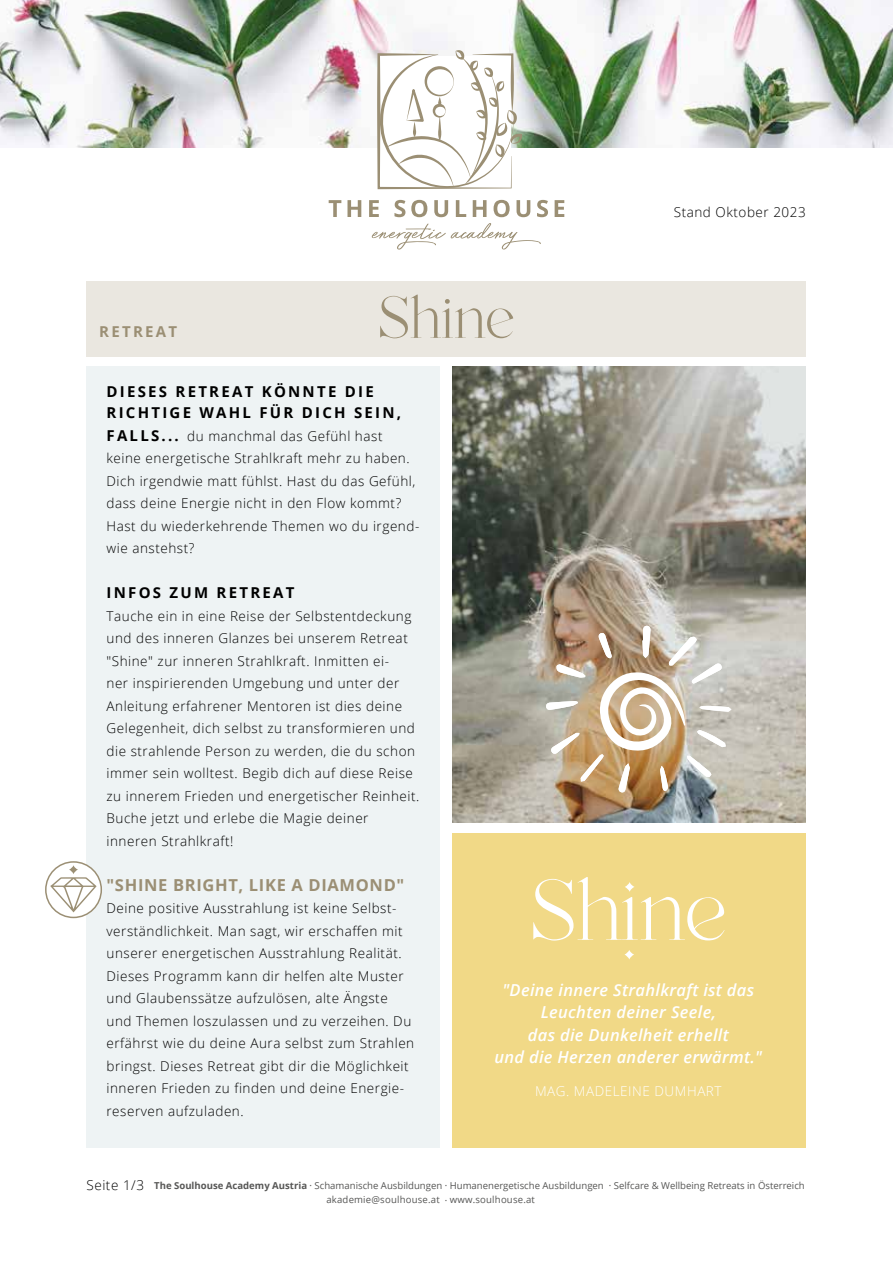
<style>
.page{position:relative;width:893px;height:1263px;background:#fff}
.page>*{position:absolute;margin:0;border:0;box-sizing:border-box;transform-origin:0 0}
.t1{font:84px "Mango";color:#9b8f74}
.t2{font:italic 600 16.5px/22.5px "Open Sans";letter-spacing:.02em;color:#fff;text-align:center}
.t3{font:700 16.5px "Open Sans";letter-spacing:.04em;color:#9b8f74}
.t4{font:700 15px/21px "Open Sans";letter-spacing:.15em;color:#000}
.t5{font:700 15px "Open Sans";letter-spacing:.15em;color:#9b8f74}
.t6{font:300 13.5px/22.5px "Open Sans";letter-spacing:.04em;color:#000}
.t7{font:300 13.5px "Open Sans";letter-spacing:.04em;color:#fff}
.t8{font:9.6px/14.4px "Open Sans";color:#575756}
.s1{font-weight:700;font-size:15px}
.s2{font-weight:300;font-size:13.5px;color:#000}
.s3{font-weight:700}
</style>
<div class="page">
<img style="left:0;top:0;width:893px;height:147px">
<svg style="left:377px;top:50px;width:145px;height:139px"></svg>
<svg style="left:329px;top:200px;width:12px;height:17px"></svg>
<svg style="left:347px;top:200px;width:14px;height:17px"></svg>
<svg style="left:369px;top:200px;width:10px;height:17px"></svg>
<svg style="left:394px;top:200px;width:11px;height:17px"></svg>
<svg style="left:411px;top:200px;width:16px;height:17px"></svg>
<svg style="left:434px;top:200px;width:14px;height:17px"></svg>
<svg style="left:456px;top:200px;width:10px;height:17px"></svg>
<svg style="left:473px;top:200px;width:14px;height:17px"></svg>
<svg style="left:494px;top:200px;width:16px;height:17px"></svg>
<svg style="left:517px;top:200px;width:13px;height:17px"></svg>
<svg style="left:537px;top:200px;width:11px;height:17px"></svg>
<svg style="left:555px;top:200px;width:9px;height:17px"></svg>
<svg style="left:372px;top:223px;width:169px;height:27px"></svg>
<div style="left:87px;top:281px;width:719px;height:75px;background:#eae7e0"></div>
<img style="left:452px;top:366px;width:354px;height:456px">
<div style="left:452px;top:833px;width:354px;height:315px;background:#f1d987"></div>
<svg style="left:533px;top:877px;width:191px;height:63px"></svg>
<svg style="left:624px;top:950px;width:10px;height:9px"></svg>
<div style="left:86px;top:366px;width:353px;height:782px;background:#eef3f4"></div>
<img style="left:546px;top:626px;width:185px;height:167px">
<div style="left:46px;top:862px;width:55px;height:55px;background:#fff;border-radius:50%"></div>
<div style="left:45px;top:861px;width:57px;height:57px;border:2px solid #9b8f74;border-radius:50%"></div>
<svg style="left:50px;top:877px;width:47px;height:35px"></svg>
<svg style="left:69px;top:865px;width:9px;height:9px"></svg>
<p class="t5" style="left:99px;top:321px;width:79px">RETREAT</p>
<h1 class="t1" style="left:378px;top:265px;width:139px">Shine</h1>
<p class="t6" style="left:674px;top:200px;width:134px">Stand Oktober 2023</p>
<p class="t4" style="left:107px;top:381px;width:296px">DIESES RETREAT KÖNNTE DIE<br>RICHTIGE WAHL FÜR DICH SEIN,</p>
<p class="t6" style="left:107px;top:424px;width:314px"><span class="s1">FALLS...</span> du manchmal das Gefühl hast keine energetische Strahlkraft mehr zu haben.<br>Dich irgendwie matt fühlst. Hast du das Gefühl, dass deine Energie nicht in den Flow kommt?<br>Hast du wiederkehrende Themen wo du irgend&shy;wie anstehst?</p>
<p class="t4" style="left:107px;top:582px;width:189px">INFOS ZUM RETREAT</p>
<p class="t6" style="left:107px;top:604px;width:314px">Tauche ein in eine Reise der Selbstentdeckung und des inneren Glanzes bei unserem Retreat "Shine" zur inneren Strahlkraft. Inmitten ei-<br>ner inspirierenden Umgebung und unter der Anleitung erfahrener Mentoren ist dies deine Gelegenheit, dich selbst zu transformieren und die strahlende Person zu werden, die du schon immer sein wolltest. Begib dich auf diese Reise zu innerem Frieden und energetischer Reinheit.<br>Buche jetzt und erlebe die Magie deiner inneren Strahlkraft!</p>
<p class="t3" style="left:107px;top:873px;width:299px">"SHINE BRIGHT, LIKE A DIAMOND"</p>
<p class="t6" style="left:107px;top:897px;width:309px">Deine positive Ausstrahlung ist keine Selbst&shy;verständlichkeit. Man sagt, wir erschaffen mit unserer energetischen Ausstrahlung Realität.<br>Dieses Programm kann dir helfen alte Muster und Glaubenssätze aufzulösen, alte Ängste und Themen loszulassen und zu verzeihen. Du erfährst wie du deine Aura selbst zum Strahlen bringst. Dieses Retreat gibt dir die Möglichkeit inneren Frieden zu finden und deine Energie&shy;reserven aufzuladen.</p>
<p class="t2" style="left:494px;top:978px;width:269px">"Deine innere Strahlkraft ist das<br>Leuchten deiner Seele,<br>das die Dunkelheit erhellt<br>und die Herzen anderer erwärmt."</p>
<p class="t7" style="left:535px;top:1082px;width:188px">MAG. MADELEINE DUMHART</p>
<p class="t8" style="left:326px;top:1178px;width:480px;text-indent:-240px"><span class="s2">Seite 1/3</span> <span class="s3">The Soulhouse Academy Austria</span> . Schamanische Ausbildungen . Humanenergetische Ausbildungen . Selfcare &amp; Wellbeing Retreats in Österreich akademie@soulhouse.at . www.soulhouse.at</p>
</div>
